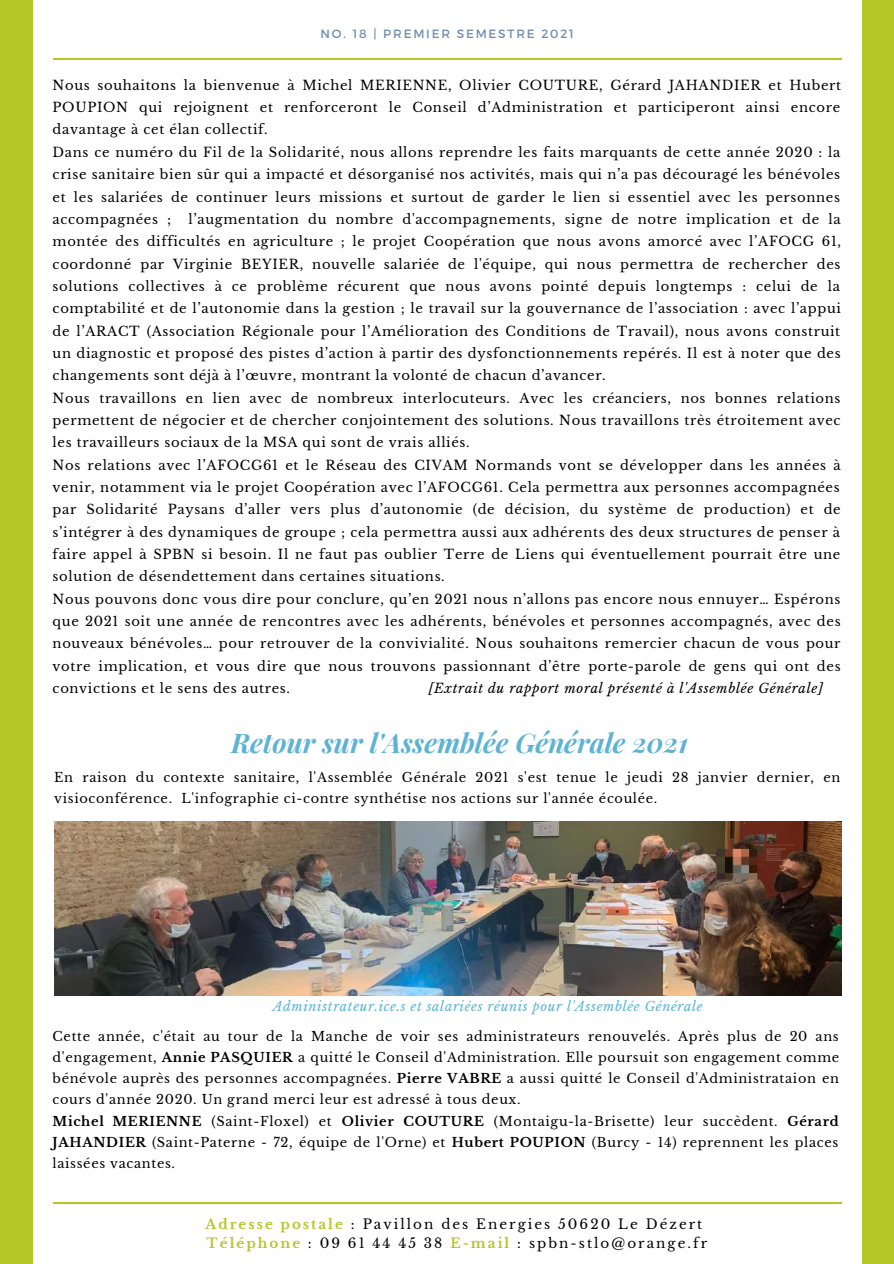
<style>
.page{position:relative;width:894px;height:1264px;background:#fff}
.page>*{position:absolute;margin:0;border:0;box-sizing:border-box;transform-origin:0 0}
.t1{font:italic 700 27px "Playfair Display";color:#5eb3d5}
.t2{font:13.5px/18.9px "Libre Baskerville";letter-spacing:.15em;color:#000}
.t3{font:13.2px/22.4px "Libre Baskerville";letter-spacing:.05em;color:#000}
.t4{font:italic 13.2px "Libre Baskerville";letter-spacing:.05em;color:#000}
.t5{font:12.9px/21.3px "Libre Baskerville";letter-spacing:.05em;color:#000}
.t6{font:italic 12.9px "Libre Baskerville";letter-spacing:.05em;color:#5eb3d5}
.t7{font:12px "Montserrat";letter-spacing:.15em;color:#6e8db2}
.s1{font-weight:700}
.s2{font-weight:700;color:#b3c727}
</style>
<div class="page">
<div style="left:861px;top:0;width:32px;height:1263px;background:#b3c727"></div>
<div style="left:0;top:0;width:33px;height:1263px;background:#b3c727"></div>
<hr style="left:53px;top:59px;width:788px;height:1px;background:#b3c727">
<hr style="left:53px;top:1202px;width:788px;height:1px;background:#b3c727">
<img style="left:54px;top:821px;width:787px;height:174px">
<p class="t7" style="left:320px;top:26px;width:255px">NO. 18 | PREMIER SEMESTRE 2021</p>
<p class="t3" style="left:53px;top:74px;width:789px">Nous souhaitons la bienvenue à Michel MERIENNE, Olivier COUTURE, Gérard JAHANDIER et Hubert POUPION qui rejoignent et renforceront le Conseil d’Administration et participeront ainsi encore davantage à cet élan collectif.<br>Dans ce numéro du Fil de la Solidarité, nous allons reprendre les faits marquants de cette année 2020 : la crise sanitaire bien sûr qui a impacté et désorganisé nos activités, mais qui n’a pas découragé les bénévoles et les salariées de continuer leurs missions et surtout de garder le lien si essentiel avec les personnes accompagnées ;</p>
<p class="t3" style="left:53px;top:208px;width:789px;text-indent:136px">l’augmentation du nombre d'accompagnements, signe de notre implication et de la montée des difficultés en agriculture ; le projet Coopération que nous avons amorcé avec l’AFOCG 61, coordonné par Virginie BEYIER, nouvelle salariée de l'équipe, qui nous permettra de rechercher des solutions collectives à ce problème récurent que nous avons pointé depuis longtemps : celui de la comptabilité et de l’autonomie dans la gestion ; le travail sur la gouvernance de l’association : avec l’appui de l’ARACT (Association Régionale pour l’Amélioration des Conditions de Travail), nous avons construit un diagnostic et proposé des pistes d’action à partir des dysfonctionnements repérés. Il est à noter que des changements sont déjà à l’œuvre, montrant la volonté de chacun d’avancer.<br>Nous travaillons en lien avec de nombreux interlocuteurs. Avec les créanciers, nos bonnes relations permettent de négocier et de chercher conjointement des solutions. Nous travaillons très étroitement avec les travailleurs sociaux de la MSA qui sont de vrais alliés.<br>Nos relations avec l’AFOCG61 et le Réseau des CIVAM Normands vont se développer dans les années à venir, notamment via le projet Coopération avec l’AFOCG61. Cela permettra aux personnes accompagnées par Solidarité Paysans d’aller vers plus d’autonomie (de décision, du système de production) et de s’intégrer à des dynamiques de groupe ; cela permettra aussi aux adhérents des deux structures de penser à faire appel à SPBN si besoin. Il ne faut pas oublier Terre de Liens qui éventuellement pourrait être une solution de désendettement dans certaines situations.<br>Nous pouvons donc vous dire pour conclure, qu’en 2021 nous n’allons pas encore nous ennuyer… Espérons que 2021 soit une année de rencontres avec les adhérents, bénévoles et personnes accompagnés, avec des nouveaux bénévoles… pour retrouver de la convivialité. Nous souhaitons remercier chacun de vous pour votre implication, et vous dire que nous trouvons passionnant d’être porte-parole de gens qui ont des convictions et le sens des autres.</p>
<p class="t4" style="left:428px;top:680px;width:396px">[Extrait du rapport moral présenté à l'Assemblée Générale]</p>
<h1 class="t1" style="left:231px;top:724px;width:458px">Retour sur l'Assemblée Générale 2021</h1>
<p class="t5" style="left:54px;top:766px;width:787px">En raison du contexte sanitaire, l'Assemblée Générale 2021 s'est tenue le jeudi 28 janvier dernier, en visioconférence. L'infographie ci-contre synthétise nos actions sur l'année écoulée.</p>
<p class="t6" style="left:272px;top:998px;width:431px">Administrateur.ice.s et salariées réunis pour l'Assemblée Générale</p>
<p class="t5" style="left:53px;top:1025px;width:788px">Cette année, c'était au tour de la Manche de voir ses administrateurs renouvelés. Après plus de 20 ans d'engagement, <span class="s1">Annie PASQUIER</span> a quitté le Conseil d'Administration. Elle poursuit son engagement comme bénévole auprès des personnes accompagnées. <span class="s1">Pierre VABRE</span> a aussi quitté le Conseil d'Administrataion en cours d'année 2020. Un grand merci leur est adressé à tous deux.<br><span class="s1">Michel MERIENNE</span> (Saint-Floxel) et <span class="s1">Olivier COUTURE</span> (Montaigu-la-Brisette) leur succèdent. <span class="s1">Gérard JAHANDIER</span> (Saint-Paterne - 72, équipe de l'Orne) et <span class="s1">Hubert POUPION</span> (Burcy - 14) reprennent les places laissées vacantes.</p>
<p class="t2" style="left:205px;top:1214px;width:503px"><span class="s2">Adresse postale</span> : Pavillon des Energies 50620 Le Dézert<br><span class="s2">Téléphone</span> : 09 61 44 45 38 <span class="s2">E-mail</span> : spbn-stlo@orange.fr</p>
</div>
